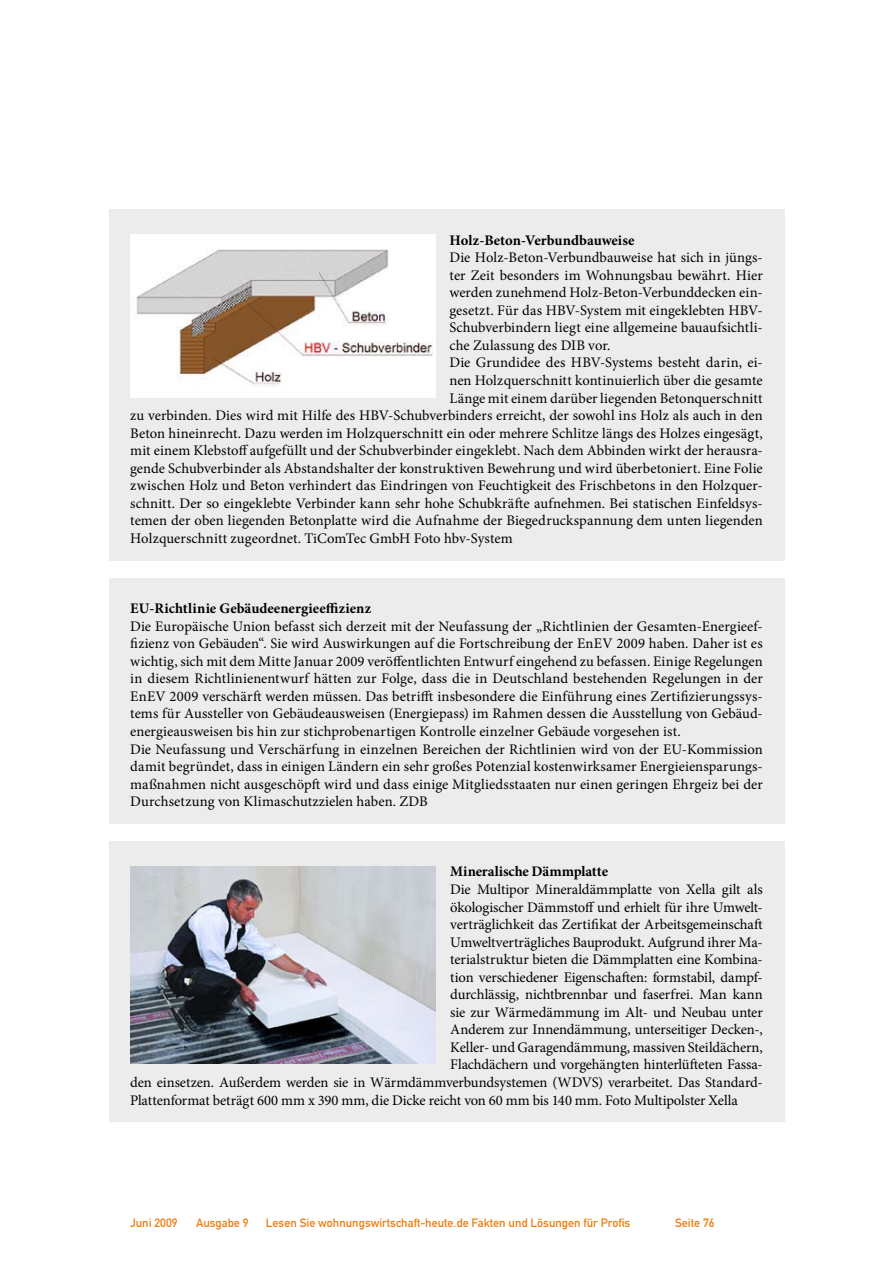
<style>
.page{position:relative;width:893px;height:1263px;background:#fff}
.page>*{position:absolute;margin:0;border:0;box-sizing:border-box;transform-origin:0 0}
.t1{font:14.7px/17.5px "Minion Pro";color:#000}
.t2{font:700 14.7px "Minion Pro";color:#000}
.t3{font:12px "DIN Mittelschrift";color:#ee7d11}
</style>
<div class="page">
<div style="left:109px;top:578px;width:675px;height:246px;background:#ececec"></div>
<div style="left:109px;top:209px;width:675px;height:351px;background:#ececec"></div>
<img style="left:130px;top:235px;width:306px;height:162px">
<div style="left:109px;top:841px;width:675px;height:281px;background:#ececec"></div>
<img style="left:130px;top:866px;width:306px;height:197px">
<p class="t2" style="left:449px;top:229px;width:187px">Holz-Beton-Verbundbauweise</p>
<p class="t1" style="left:449px;top:249px;width:315px">Die Holz-Beton-Verbundbauweise hat sich in jüngs-</p>
<p class="t1" style="left:449px;top:266px;width:315px">ter Zeit besonders im Wohnungsbau bewährt. Hier</p>
<p class="t1" style="left:449px;top:284px;width:315px">werden zunehmend Holz-Beton-Verbunddecken ein-</p>
<p class="t1" style="left:449px;top:301px;width:315px">gesetzt. Für das HBV-System mit eingeklebten HBV-</p>
<p class="t1" style="left:449px;top:319px;width:315px">Schubverbindern liegt eine allgemeine bauaufsichtli-</p>
<p class="t1" style="left:449px;top:336px;width:163px">che Zulassung des DIB vor.</p>
<p class="t1" style="left:449px;top:354px;width:315px">Die Grundidee des HBV-Systems besteht darin, ei-</p>
<p class="t1" style="left:449px;top:372px;width:315px">nen Holzquerschnitt kontinuierlich über die gesamte</p>
<p class="t1" style="left:449px;top:389px;width:315px">Länge mit einem darüber liegenden Betonquerschnitt</p>
<p class="t1" style="left:130px;top:407px;width:634px">zu verbinden. Dies wird mit Hilfe des HBV-Schubverbinders erreicht, der sowohl ins Holz als auch in den</p>
<p class="t1" style="left:130px;top:424px;width:634px">Beton hineinrecht. Dazu werden im Holzquerschnitt ein oder mehrere Schlitze längs des Holzes eingesägt,</p>
<p class="t1" style="left:130px;top:442px;width:634px">mit einem Klebstoff aufgefüllt und der Schubverbinder eingeklebt. Nach dem Abbinden wirkt der herausra-</p>
<p class="t1" style="left:130px;top:459px;width:634px">gende Schubverbinder als Abstandshalter der konstruktiven Bewehrung und wird überbetoniert. Eine Folie</p>
<p class="t1" style="left:130px;top:477px;width:634px">zwischen Holz und Beton verhindert das Eindringen von Feuchtigkeit des Frischbetons in den Holzquer-</p>
<p class="t1" style="left:130px;top:494px;width:634px">schnitt. Der so eingeklebte Verbinder kann sehr hohe Schubkräfte aufnehmen. Bei statischen Einfeldsys-</p>
<p class="t1" style="left:130px;top:512px;width:634px">temen der oben liegenden Betonplatte wird die Aufnahme der Biegedruckspannung dem unten liegenden</p>
<p class="t1" style="left:130px;top:529px;width:384px">Holzquerschnitt zugeordnet. TiComTec GmbH Foto hbv-System</p>
<p class="t2" style="left:130px;top:598px;width:242px">EU-Richtlinie Gebäudeenergieeffizienz</p>
<p class="t1" style="left:130px;top:617px;width:634px">Die Europäische Union befasst sich derzeit mit der Neufassung der „Richtlinien der Gesamten-Energieef&shy;fizienz von Gebäuden“. Sie wird Auswirkungen auf die Fortschreibung der EnEV 2009 haben. Daher ist es wichtig, sich mit dem Mitte Januar 2009 veröffentlichten Entwurf eingehend zu befassen. Einige Regelungen in diesem Richtlinienentwurf hätten zur Folge, dass die in Deutschland bestehenden Regelungen in der EnEV 2009 verschärft werden müssen. Das betrifft insbesondere die Einführung eines Zertifizierungssys&shy;tems für Aussteller von Gebäudeausweisen (Energiepass) im Rahmen dessen die Ausstellung von Gebäud&shy;energieausweisen bis hin zur stichprobenartigen Kontrolle einzelner Gebäude vorgesehen ist.<br>Die Neufassung und Verschärfung in einzelnen Bereichen der Richtlinien wird von der EU-Kommission damit begründet, dass in einigen Ländern ein sehr großes Potenzial kostenwirksamer Energieiensparungs&shy;maßnahmen nicht ausgeschöpft wird und dass einige Mitgliedsstaaten nur einen geringen Ehrgeiz bei der Durchsetzung von Klimaschutzzielen haben. ZDB</p>
<p class="t2" style="left:450px;top:861px;width:159px">Mineralische Dämmplatte</p>
<p class="t1" style="left:450px;top:880px;width:314px">Die Multipor Mineraldämmplatte von Xella gilt als</p>
<p class="t1" style="left:450px;top:898px;width:314px">ökologischer Dämmstoff und erhielt für ihre Umwelt-</p>
<p class="t1" style="left:450px;top:916px;width:314px">verträglichkeit das Zertifikat der Arbeitsgemeinschaft</p>
<p class="t1" style="left:450px;top:933px;width:314px">Umweltverträgliches Bauprodukt. Aufgrund ihrer Ma-</p>
<p class="t1" style="left:450px;top:951px;width:314px">terialstruktur bieten die Dämmplatten eine Kombina-</p>
<p class="t1" style="left:450px;top:968px;width:314px">tion verschiedener Eigenschaften: formstabil, dampf-</p>
<p class="t1" style="left:450px;top:986px;width:314px">durchlässig, nichtbrennbar und faserfrei. Man kann</p>
<p class="t1" style="left:450px;top:1003px;width:314px">sie zur Wärmedämmung im Alt- und Neubau unter</p>
<p class="t1" style="left:450px;top:1021px;width:314px">Anderem zur Innendämmung, unterseitiger Decken-,</p>
<p class="t1" style="left:450px;top:1038px;width:314px">Keller- und Garagendämmung, massiven Steildächern,</p>
<p class="t1" style="left:450px;top:1056px;width:314px">Flachdächern und vorgehängten hinterlüfteten Fassa-</p>
<p class="t1" style="left:130px;top:1074px;width:634px">den einsetzen. Außerdem werden sie in Wärmdämmverbundsystemen (WDVS) verarbeitet. Das Standard-</p>
<p class="t1" style="left:130px;top:1091px;width:609px">Plattenformat beträgt 600 mm x 390 mm, die Dicke reicht von 60 mm bis 140 mm. Foto Multipolster Xella</p>
<p class="t3" style="left:130px;top:1216px;width:49px">Juni 2009</p>
<p class="t3" style="left:196px;top:1216px;width:54px">Ausgabe 9</p>
<p class="t3" style="left:266px;top:1216px;width:366px">Lesen Sie wohnungswirtschaft-heute.de Fakten und Lösungen für Profis</p>
<p class="t3" style="left:675px;top:1216px;width:41px">Seite 76</p>
</div>
